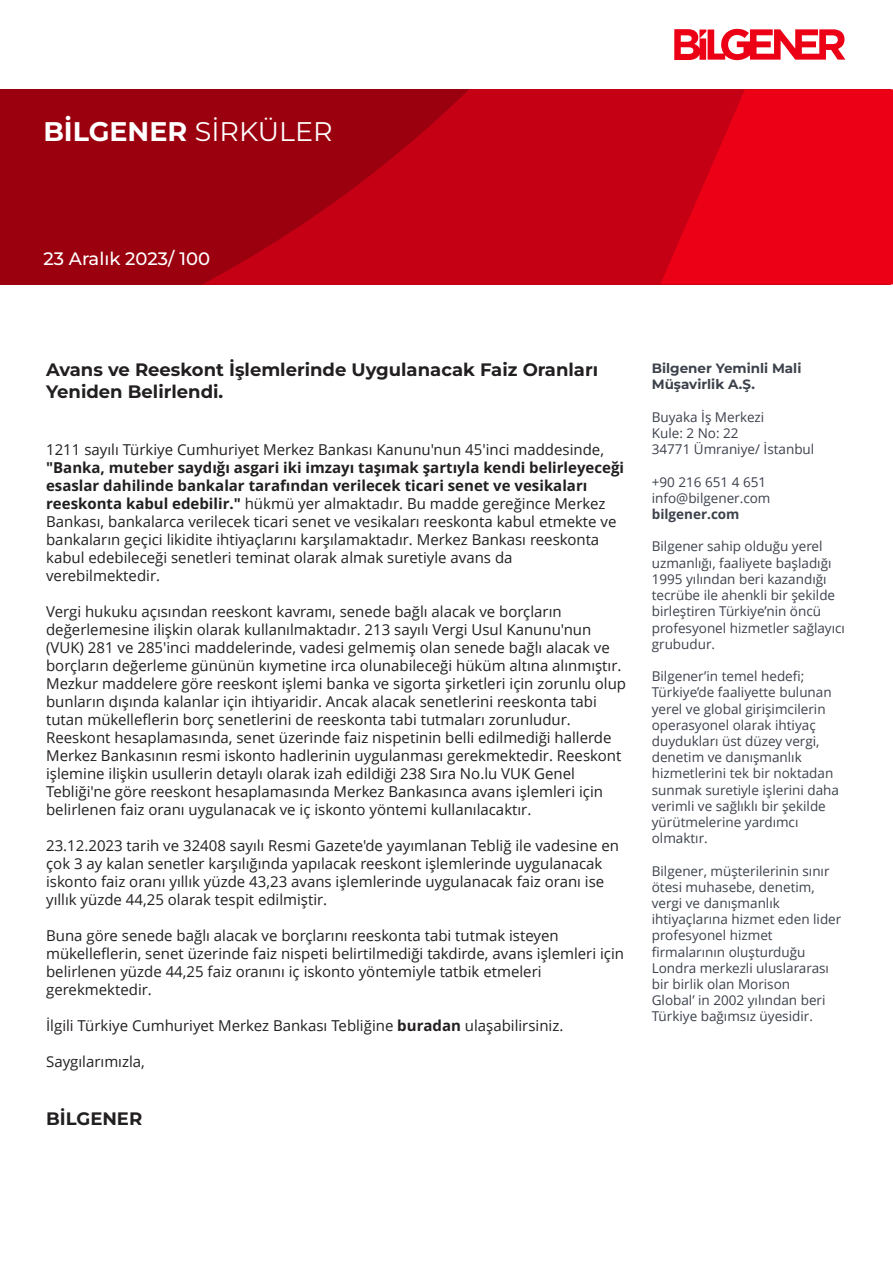
<style>
.page{position:relative;width:893px;height:1263px;background:#fff}
.page>*{position:absolute;margin:0;border:0;box-sizing:border-box;transform-origin:0 0}
.t1{font:700 30.15px "Open Sans";color:#000;scale:.18 1}
.t2{font:700 27px "Montserrat";color:#fff}
.t3{font:700 18px/21.6px "Montserrat";color:#221f20}
.t4{font:500 18px "Montserrat";color:#fff}
.t5{font:18px "Myriad Pro";color:#000}
.t6{font:15px/18px "Open Sans";color:#221f20}
.t7{font:13.5px/16.2px "Open Sans";color:#3c414b}
.t8{font:700 13.5px/16.2px "Montserrat";color:#3c414b}
.t9{font:700 13.5px "Open Sans";color:#3c414b}
.s1{font-weight:400}
.s2{font-weight:700}
</style>
<div class="page">
<div style="left:865px;top:89px;width:28px;height:195px;background:#ec0016"></div>
<svg style="left:0;top:89px;width:865px;height:195px;background:#b01"></svg>
<svg style="left:674px;top:29px;width:171px;height:31px"></svg>
<h2 class="t2" style="left:43px;top:113px;width:291px">BİLGENER <span class="s1">SİRKÜLER</span></h2>
<p class="t4" style="left:43px;top:247px;width:168px">23 Aralık 2023/ 100</p>
<p class="t3" style="left:46px;top:358px;width:553px">Avans ve Reeskont İşlemlerinde Uygulanacak Faiz Oranları<br>Yeniden Belirlendi.</p>
<p class="t6" style="left:46px;top:440px;width:559px">1211 sayılı Türkiye Cumhuriyet Merkez Bankası Kanunu'nun 45'inci maddesinde,</p>
<p class="t6" style="left:46px;top:458px;width:579px"><span class="s2">"Banka, muteber saydığı asgari iki imzayı taşımak şartıyla kendi belirleyeceği esaslar dahilinde bankalar tarafından verilecek ticari senet ve vesikaları reeskonta kabul edebilir."</span> hükmü yer almaktadır. Bu madde gereğince Merkez Bankası, bankalarca verilecek ticari senet ve vesikaları reeskonta kabul etmekte ve bankaların geçici likidite ihtiyaçlarını karşılamaktadır. Merkez Bankası reeskonta kabul edebileceği senetleri teminat olarak almak suretiyle avans da verebilmektedir.</p>
<p class="t6" style="left:46px;top:602px;width:581px">Vergi hukuku açısından reeskont kavramı, senede bağlı alacak ve borçların değerlemesine ilişkin olarak kullanılmaktadır. 213 sayılı Vergi Usul Kanunu'nun (VUK) 281 ve 285'inci maddelerinde, vadesi gelmemiş olan senede bağlı alacak ve borçların değerleme gününün kıymetine irca olunabileceği hüküm altına alınmıştır.<br>Mezkur maddelere göre reeskont işlemi banka ve sigorta şirketleri için zorunlu olup bunların dışında kalanlar için ihtiyaridir. Ancak alacak senetlerini reeskonta tabi tutan mükelleflerin borç senetlerini de reeskonta tabi tutmaları zorunludur.<br>Reeskont hesaplamasında, senet üzerinde faiz nispetinin belli edilmediği hallerde Merkez Bankasının resmi iskonto hadlerinin uygulanması gerekmektedir. Reeskont işlemine ilişkin usullerin detaylı olarak izah edildiği 238 Sıra No.lu VUK Genel Tebliği'ne göre reeskont hesaplamasında Merkez Bankasınca avans işlemleri için belirlenen faiz oranı uygulanacak ve iç iskonto yöntemi kullanılacaktır.</p>
<p class="t6" style="left:46px;top:836px;width:574px">23.12.2023 tarih ve 32408 sayılı Resmi Gazete'de yayımlanan Tebliğ ile vadesine en çok 3 ay kalan senetler karşılığında yapılacak reeskont işlemlerinde uygulanacak iskonto faiz oranı yıllık yüzde 43,23 avans işlemlerinde uygulanacak faiz oranı ise yıllık yüzde 44,25 olarak tespit edilmiştir.</p>
<p class="t6" style="left:46px;top:926px;width:579px">Buna göre senede bağlı alacak ve borçlarını reeskonta tabi tutmak isteyen mükelleflerin, senet üzerinde faiz nispeti belirtilmediği takdirde, avans işlemleri için belirlenen yüzde 44,25 faiz oranını iç iskonto yöntemiyle tatbik etmeleri gerekmektedir.</p>
<p class="t6" style="left:46px;top:1016px;width:519px">İlgili Türkiye Cumhuriyet Merkez Bankası Tebliğine <span class="s2">buradan</span> ulaşabilirsiniz.</p>
<p class="t6" style="left:46px;top:1052px;width:100px">Saygılarımızla,</p>
<p class="t3" style="left:46px;top:1107px;width:98px">BİLGENER</p>
<h1 class="t1" style="left:343px;top:1002px;width:1003px">https://www.resmigazete.gov.tr/eskiler/2023/12/20231223-12.pdf</h1>
<p class="t8" style="left:652px;top:360px;width:151px">Bilgener Yeminli Mali<br>Müşavirlik A.Ş.</p>
<p class="t7" style="left:652px;top:408px;width:164px">Buyaka İş Merkezi<br>Kule: 2 No: 22<br>34771 Ümraniye/ İstanbul</p>
<p class="t7" style="left:652px;top:473px;width:120px">+90 216 651 4 651 info@bilgener.com</p>
<p class="t9" style="left:652px;top:505px;width:89px">bilgener.com</p>
<p class="t7" style="left:652px;top:538px;width:195px">Bilgener sahip olduğu yerel uzmanlığı, faaliyete başladığı<br>1995 yılından beri kazandığı tecrübe ile ahenkli bir şekilde birleştiren Türkiye’nin öncü profesyonel hizmetler sağlayıcı grubudur.</p>
<p class="t7" style="left:652px;top:668px;width:189px">Bilgener’in temel hedefi;<br>Türkiye’de faaliyette bulunan yerel ve global girişimcilerin operasyonel olarak ihtiyaç duydukları üst düzey vergi, denetim ve danışmanlık hizmetlerini tek bir noktadan sunmak suretiyle işlerini daha verimli ve sağlıklı bir şekilde yürütmelerine yardımcı olmaktır.</p>
<p class="t7" style="left:652px;top:862px;width:191px">Bilgener, müşterilerinin sınır ötesi muhasebe, denetim, vergi ve danışmanlık ihtiyaçlarına hizmet eden lider profesyonel hizmet firmalarının oluşturduğu<br>Londra merkezli uluslararası bir birlik olan Morison<br>Global’ in 2002 yılından beri<br>Türkiye bağımsız üyesidir.</p>
<p class="t5" style="left:641px;top:503px;width:143px">www.bilgener.com</p>
</div>
